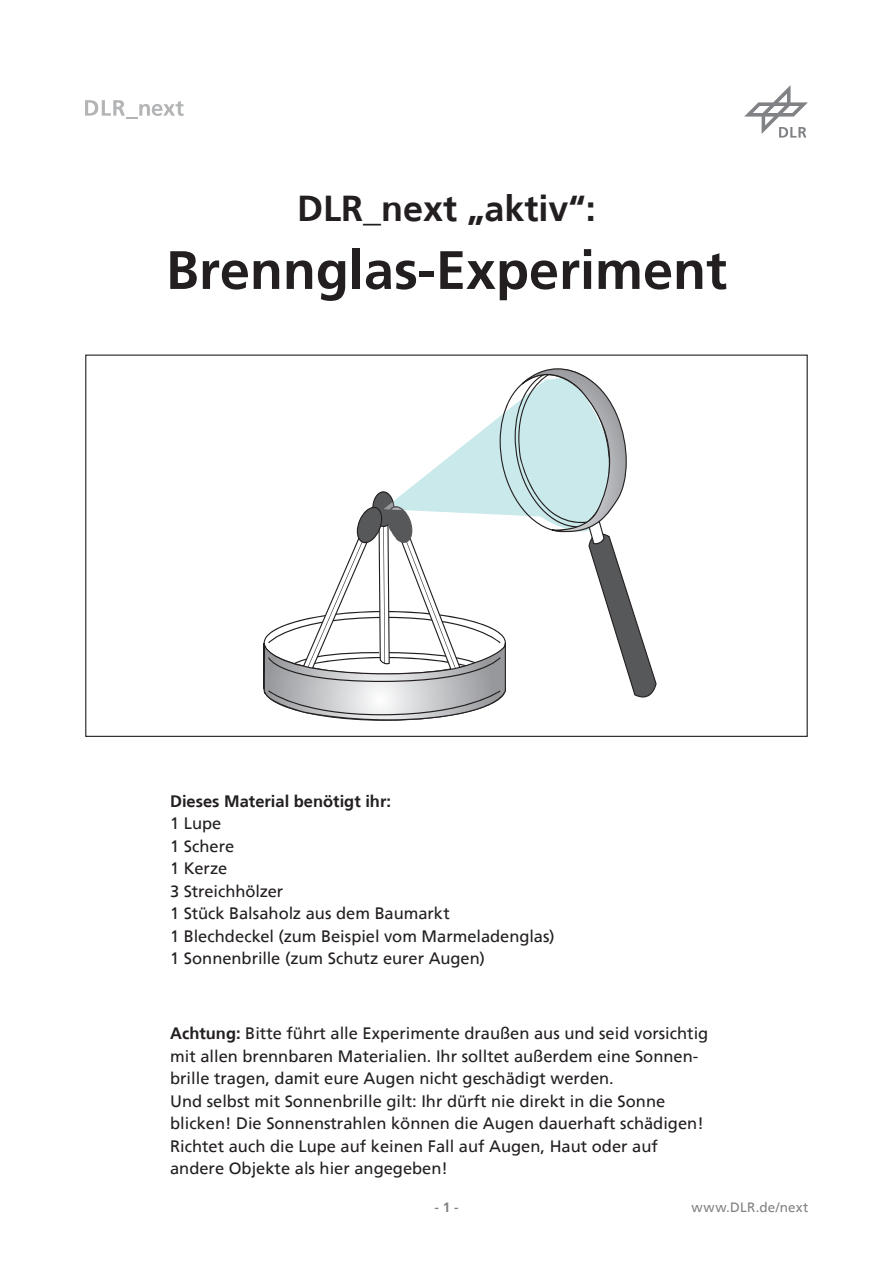
<style>
.page{position:relative;width:893px;height:1263px;background:#fff}
.page>*{position:absolute;margin:0;border:0;box-sizing:border-box;transform-origin:0 0}
.t1{font:700 54px "Frutiger";color:#231f20}
.t2{font:700 36px "Frutiger";color:#231f20}
.t3{font:16.5px/22.5px "Frutiger";color:#231f20}
.t4{font:700 16.5px "Frutiger";color:#231f20}
.t5{font:13.5px "Frutiger";letter-spacing:.015em;color:#808285}
.t6{font:700 13.5px "Frutiger";color:#808285}
.s1{font-weight:700}
</style>
<div class="page">
<svg style="left:85px;top:100px;width:99px;height:18px"></svg>
<svg style="left:744px;top:85px;width:64px;height:53px"></svg>
<svg style="left:264px;top:368px;width:393px;height:353px"></svg>
<p class="t2" style="left:297px;top:188px;width:300px">DLR_next „aktiv“:</p>
<p class="t1" style="left:166px;top:238px;width:563px">Brennglas-Experiment</p>
<p class="t4" style="left:170px;top:791px;width:222px">Dieses Material benötigt ihr:</p>
<p class="t3" style="left:170px;top:812px;width:53px">1 Lupe</p>
<p class="t3" style="left:170px;top:834px;width:66px">1 Schere</p>
<p class="t3" style="left:170px;top:857px;width:59px">1 Kerze</p>
<p class="t3" style="left:170px;top:879px;width:115px">3 Streichhölzer</p>
<p class="t3" style="left:170px;top:902px;width:281px">1 Stück Balsaholz aus dem Baumarkt</p>
<p class="t3" style="left:170px;top:924px;width:386px">1 Blechdeckel (zum Beispiel vom Marmeladenglas)</p>
<p class="t3" style="left:170px;top:947px;width:316px">1 Sonnenbrille (zum Schutz eurer Augen)</p>
<p class="t3" style="left:170px;top:1022px;width:540px"><span class="s1">Achtung:</span> Bitte führt alle Experimente draußen aus und seid vorsichtig mit allen brennbaren Materialien. Ihr solltet außerdem eine Sonnen&shy;brille tragen, damit eure Augen nicht geschädigt werden.<br>Und selbst mit Sonnenbrille gilt: Ihr dürft nie direkt in die Sonne blicken! Die Sonnenstrahlen können die Augen dauerhaft schädigen!<br>Richtet auch die Lupe auf keinen Fall auf Augen, Haut oder auf andere Objekte als hier angegeben!</p>
<p class="t6" style="left:434px;top:1199px;width:26px">- 1 -</p>
<p class="t5" style="left:691px;top:1199px;width:118px">www.DLR.de/next</p>
</div>
